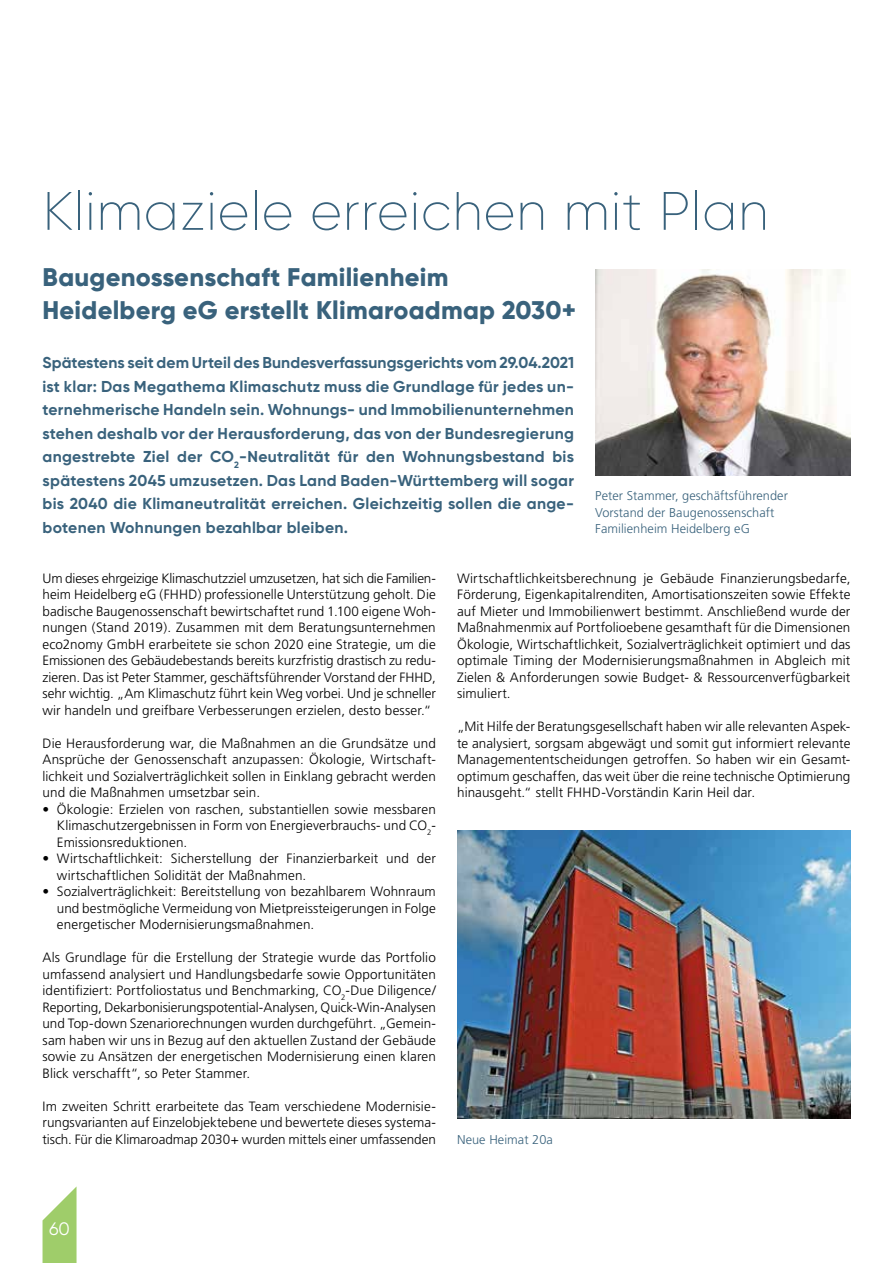
<style>
.page{position:relative;width:893px;height:1263px;background:#fff}
.page>*{position:absolute;margin:0;border:0;box-sizing:border-box;transform-origin:0 0}
.t1{font:200 54px "Gilroy";letter-spacing:.01em;color:#39627c}
.t2{font:800 25.5px/33px "Gilroy";letter-spacing:.01em;color:#39627c}
.t3{font:18px "Gilroy";color:#fff}
.t4{font:700 15.75px/23.5px "Gilroy";letter-spacing:.02em;color:#39627c;text-align:justify}
.t5{font:300 13.5px/16.5px "Frutiger";letter-spacing:.005em;color:#000;text-align:justify}
.t6{font:300 12.75px/16.5px "Frutiger";letter-spacing:.005em;color:#39627c}
</style>
<div class="page">
<img style="left:457px;top:830px;width:393px;height:289px">
<img style="left:595px;top:269px;width:255px;height:206px">
<svg style="left:43px;top:1186px;width:34px;height:77px"></svg>
<h1 class="t1" style="left:43px;top:178px;width:728px">Klimaziele erreichen mit Plan</h1>
<h2 class="t2" style="left:43px;top:260px;width:535px">Baugenossenschaft Familienheim<br>Heidelberg eG erstellt Klimaroadmap 2030+</h2>
<p class="t4" style="left:43px;top:351px;width:533px">Spätestens seit dem Urteil des Bundesverfassungsgerichts vom 29.04.2021 ist klar: Das Megathema Klimaschutz muss die Grundlage für jedes un&shy;ternehmerische Handeln sein. Wohnungs- und Immobilienunternehmen stehen deshalb vor der Herausforderung, das von der Bundesregierung angestrebte Ziel der CO<sub>2</sub>-Neutralität für den Wohnungsbestand bis spätestens 2045 umzusetzen. Das Land Baden-Württemberg will sogar bis 2040 die Klimaneutralität erreichen. Gleichzeitig sollen die ange&shy;botenen Wohnungen bezahlbar bleiben.</p>
<p class="t6" style="left:595px;top:487px;width:194px">Peter Stammer, geschäftsführender<br>Vorstand der Baugenossenschaft<br>Familienheim Heidelberg eG</p>
<p class="t5" style="left:43px;top:570px;width:395px">Um dieses ehrgeizige Klimaschutzziel umzusetzen, hat sich die Familien&shy;heim Heidelberg eG (FHHD) professionelle Unterstützung geholt. Die badische Baugenossenschaft bewirtschaftet rund 1.100 eigene Woh&shy;nungen (Stand 2019). Zusammen mit dem Beratungsunternehmen eco2nomy GmbH erarbeitete sie schon 2020 eine Strategie, um die Emissionen des Gebäudebestands bereits kurzfristig drastisch zu redu&shy;zieren. Das ist Peter Stammer, geschäftsführender Vorstand der FHHD, sehr wichtig. „Am Klimaschutz führt kein Weg vorbei. Und je schneller wir handeln und greifbare Verbesserungen erzielen, desto besser.“</p>
<p class="t5" style="left:43px;top:735px;width:395px">Die Herausforderung war, die Maßnahmen an die Grundsätze und Ansprüche der Genossenschaft anzupassen: Ökologie, Wirtschaft&shy;lichkeit und Sozialverträglichkeit sollen in Einklang gebracht werden und die Maßnahmen umsetzbar sein.</p>
<p class="t5" style="left:57px;top:801px;width:380px;text-indent:-14px">• Ökologie: Erzielen von raschen, substantiellen sowie messbaren Klimaschutzergebnissen in Form von Energieverbrauchs- und CO<sub>2</sub>- Emissionsreduktionen.</p>
<p class="t5" style="left:57px;top:850px;width:380px;text-indent:-14px">• Wirtschaftlichkeit: Sicherstellung der Finanzierbarkeit und der wirtschaftlichen Solidität der Maßnahmen.</p>
<p class="t5" style="left:57px;top:883px;width:380px;text-indent:-14px">• Sozialverträglichkeit: Bereitstellung von bezahlbarem Wohnraum und bestmögliche Vermeidung von Mietpreissteigerungen in Folge energetischer Modernisierungsmaßnahmen.</p>
<p class="t5" style="left:43px;top:949px;width:395px">Als Grundlage für die Erstellung der Strategie wurde das Portfolio umfassend analysiert und Handlungsbedarfe sowie Opportunitäten identifiziert: Portfoliostatus und Benchmarking, CO<sub>2</sub>-Due Diligence/ Reporting, Dekarbonisierungspotential-Analysen, Quick-Win-Analysen und Top-down Szenariorechnungen wurden durchgeführt. „Gemein&shy;sam haben wir uns in Bezug auf den aktuellen Zustand der Gebäude sowie zu Ansätzen der energetischen Modernisierung einen klaren Blick verschafft“, so Peter Stammer.</p>
<p class="t5" style="left:43px;top:1098px;width:395px">Im zweiten Schritt erarbeitete das Team verschiedene Modernisie&shy;rungsvarianten auf Einzelobjektebene und bewertete dieses systema&shy;tisch. Für die Klimaroadmap 2030+ wurden mittels einer umfassenden</p>
<p class="t5" style="left:457px;top:570px;width:395px">Wirtschaftlichkeitsberechnung je Gebäude Finanzierungsbedarfe, Förderung, Eigenkapitalrenditen, Amortisationszeiten sowie Effekte auf Mieter und Immobilienwert bestimmt. Anschließend wurde der Maßnahmenmix auf Portfolioebene gesamthaft für die Dimensionen Ökologie, Wirtschaftlichkeit, Sozialverträglichkeit optimiert und das optimale Timing der Modernisierungsmaßnahmen in Abgleich mit Zielen &amp; Anforderungen sowie Budget- &amp; Ressourcenverfügbarkeit simuliert.</p>
<p class="t5" style="left:457px;top:718px;width:395px">„Mit Hilfe der Beratungsgesellschaft haben wir alle relevanten Aspek&shy;te analysiert, sorgsam abgewägt und somit gut informiert relevante Managemententscheidungen getroffen. So haben wir ein Gesamt&shy;optimum geschaffen, das weit über die reine technische Optimierung hinausgeht.“ stellt FHHD-Vorständin Karin Heil dar.</p>
<p class="t6" style="left:457px;top:1131px;width:97px">Neue Heimat 20a</p>
<h3 class="t3" style="left:49px;top:1217px;width:22px">60</h3>
</div>
